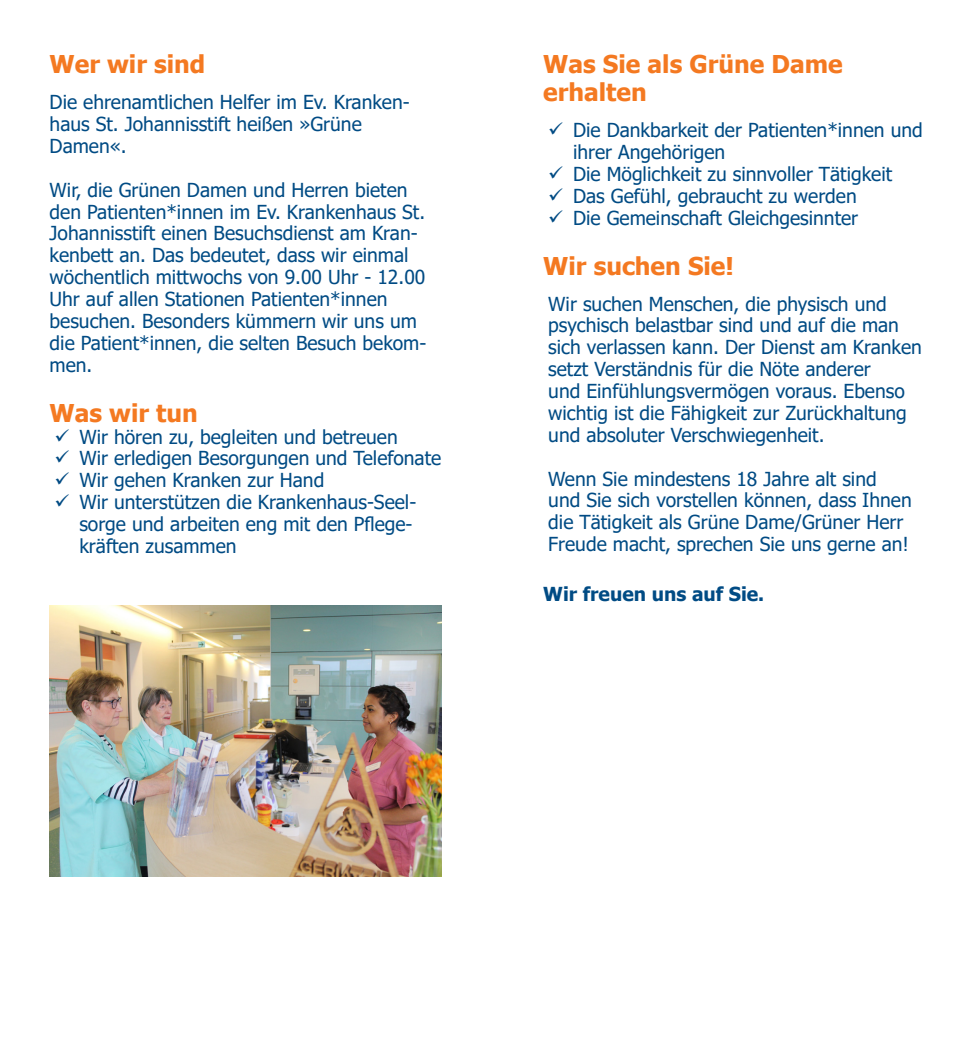
<style>
.page{position:relative;width:975px;height:1042px;background:#fff}
.page>*{position:absolute;margin:0;border:0;box-sizing:border-box;transform-origin:0 0}
.Überschrift__Rahmen{font:700 24.5px "Tahoma";color:#f47921}
.Fließtext{font:700 24.5px "Tahoma";color:#f47921}
.Überschrift_1__Ordnu{font:700 24.5px "Tahoma";color:#f47921}
.Fließtext-2{font:19.25px/21.9px "Tahoma";color:#004b84}
.Überschrift__Rahmen-2{font:19.25px "Tahoma";color:#004b84}
.Überschrift_1__Ordnu-2{font:700 19.25px "Tahoma";color:#004b84}
</style>
<div class="page">
<img style="left:50px;top:605px;width:391px;height:272px">
<p class="Überschrift_1__Ordnu" style="left:50px;top:47px;width:157px">Wer wir sind</p>
<p class="Fließtext-2" style="left:50px;top:92px;width:362px">Die ehrenamtlichen Helfer im Ev. Kranken&shy;haus St. Johannisstift heißen »Grüne</p>
<p class="Fließtext-2" style="left:50px;top:136px;width:79px">Damen«.</p>
<p class="Fließtext-2" style="left:50px;top:180px;width:378px">Wir, die Grünen Damen und Herren bieten den Patienten*innen im Ev. Krankenhaus St.<br>Johannisstift einen Besuchsdienst am Kran&shy;kenbett an. Das bedeutet, dass wir einmal wöchentlich mittwochs von 9.00 Uhr - 12.00<br>Uhr auf allen Stationen Patienten*innen besuchen. Besonders kümmern wir uns um die Patient*innen, die selten Besuch bekom&shy;men.</p>
<p class="Überschrift__Rahmen" style="left:50px;top:395px;width:150px">Was wir tun</p>
<p class="Fließtext-2" style="left:79px;top:427px;width:320px">Wir hören zu, begleiten und betreuen</p>
<p class="Fließtext-2" style="left:79px;top:448px;width:363px">Wir erledigen Besorgungen und Telefonate</p>
<p class="Fließtext-2" style="left:79px;top:470px;width:246px">Wir gehen Kranken zur Hand</p>
<p class="Fließtext-2" style="left:79px;top:492px;width:338px">Wir unterstützen die Krankenhaus-Seel&shy;sorge und arbeiten eng mit den Pflege&shy;kräften zusammen</p>
<p class="Überschrift__Rahmen" style="left:543px;top:47px;width:301px">Was Sie als Grüne Dame</p>
<p class="Überschrift__Rahmen" style="left:543px;top:75px;width:105px">erhalten</p>
<p class="Fließtext-2" style="left:573px;top:120px;width:351px">Die Dankbarkeit der Patienten*innen und ihrer Angehörigen</p>
<p class="Fließtext-2" style="left:573px;top:164px;width:321px">Die Möglichkeit zu sinnvoller Tätigkeit</p>
<p class="Fließtext-2" style="left:573px;top:186px;width:285px">Das Gefühl, gebraucht zu werden</p>
<p class="Fließtext-2" style="left:573px;top:208px;width:287px">Die Gemeinschaft Gleichgesinnter</p>
<p class="Fließtext" style="left:543px;top:248px;width:192px">Wir suchen Sie!</p>
<p class="Überschrift__Rahmen-2" style="left:548px;top:291px;width:340px">Wir suchen Menschen, die physisch und</p>
<p class="Überschrift__Rahmen-2" style="left:548px;top:312px;width:352px">psychisch belastbar sind und auf die man</p>
<p class="Überschrift__Rahmen-2" style="left:548px;top:334px;width:375px">sich verlassen kann. Der Dienst am Kranken</p>
<p class="Überschrift__Rahmen-2" style="left:548px;top:356px;width:324px">setzt Verständnis für die Nöte anderer</p>
<p class="Überschrift__Rahmen-2" style="left:548px;top:378px;width:358px">und Einfühlungsvermögen voraus. Ebenso</p>
<p class="Überschrift__Rahmen-2" style="left:548px;top:400px;width:360px">wichtig ist die Fähigkeit zur Zurückhaltung</p>
<p class="Überschrift__Rahmen-2" style="left:548px;top:422px;width:278px">und absoluter Verschwiegenheit.</p>
<p class="Überschrift__Rahmen-2" style="left:548px;top:466px;width:330px">Wenn Sie mindestens 18 Jahre alt sind</p>
<p class="Überschrift__Rahmen-2" style="left:548px;top:487px;width:365px">und Sie sich vorstellen können, dass Ihnen</p>
<p class="Überschrift__Rahmen-2" style="left:548px;top:509px;width:357px">die Tätigkeit als Grüne Dame/Grüner Herr</p>
<p class="Überschrift__Rahmen-2" style="left:548px;top:531px;width:362px">Freude macht, sprechen Sie uns gerne an!</p>
<p class="Überschrift_1__Ordnu-2" style="left:543px;top:580px;width:222px">Wir freuen uns auf Sie.</p>
</div>
